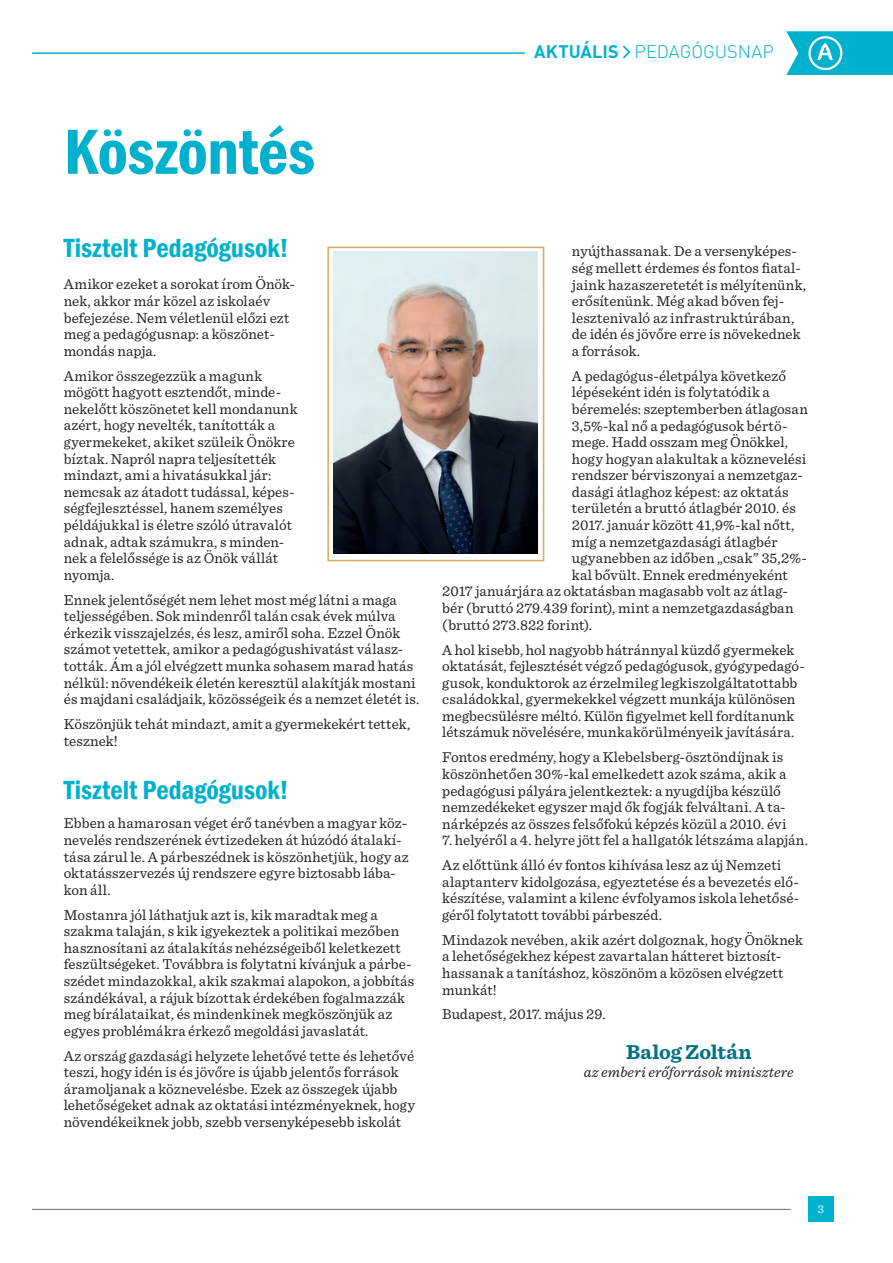
<style>
.page{position:relative;width:893px;height:1263px;background:#fff}
.page>*{position:absolute;margin:0;border:0;box-sizing:border-box;transform-origin:0 0}
.Főcím{font:600 condensed 66px "Franklin Gothic";letter-spacing:-.01em;color:#00b1cd}
.Alcím_cikk{font:600 condensed 27px "Franklin Gothic";letter-spacing:-.005em;color:#00b1cd}
.Body_text_1_sor_fölé{font:700 21px "Sentinel";letter-spacing:.005em;color:#007184}
.Fejléc{font:300 18px "DIN Pro";color:#00b1cd}
.Body_text_fél_sor_fö{font:15px/16.6px "Sentinel";letter-spacing:.005em;color:#231f20}
.Body_text{font:15px/16.6px "Sentinel";letter-spacing:.005em;color:#231f20}
.Body_text-2{font:italic 15px "Sentinel";letter-spacing:.005em;color:#231f20}
.Oldalszám{font:12px "Sentinel";color:#fff}
.s1{font-weight:700}
</style>
<div class="page">
<div style="left:808px;top:1197px;width:26px;height:25px;background:#00b1cd"></div>
<hr style="left:32px;top:1209px;width:759px;height:1px;background:#808285">
<svg style="left:623px;top:46px;width:7px;height:12px"></svg>
<hr style="left:33px;top:52px;width:491px;height:2px;background:#00b1cd">
<svg style="left:786px;top:31px;width:107px;height:44px;background:#1cb9d2"></svg>
<div style="left:808px;top:36px;width:34px;height:34px;border:2px solid #fff;border-radius:50%"></div>
<img style="left:334px;top:252px;width:204px;height:302px">
<div style="left:327px;top:247px;width:217px;height:314px;border:2px solid #daab5b"></div>
<p class="Fejléc" style="left:534px;top:40px;width:241px"><span class="s1">AKTUÁLIS</span> PEDAGÓGUSNAP</p>
<p class="Főcím" style="left:64px;top:108px;width:253px">Köszöntés</p>
<p class="Alcím_cikk" style="left:64px;top:230px;width:226px">Tisztelt Pedagógusok!</p>
<p class="Body_text" style="left:64px;top:275px;width:233px">Amikor ezeket a sorokat írom Önök&shy;nek, akkor már közel az iskolaév befejezése. Nem véletlenül előzi ezt meg a pedagógusnap: a köszönet&shy;mondás napja.</p>
<p class="Body_text_fél_sor_fö" style="left:64px;top:366px;width:235px">Amikor összegezzük a magunk mögött hagyott esztendőt, minde&shy;nekelőtt köszönetet kell mondanunk azért, hogy nevelték, tanították a gyermekeket, akiket szüleik Önökre bíztak. Napról napra teljesítették mindazt, ami a hivatásukkal jár: nemcsak az átadott tudással, képes&shy;ségfejlesztéssel, hanem személyes példájukkal is életre szóló útravalót adnak, adtak számukra, s minden&shy;nek a felelőssége is az Önök vállát nyomja.</p>
<p class="Body_text_fél_sor_fö" style="left:64px;top:590px;width:357px">Ennek jelentőségét nem lehet most még látni a maga teljességében. Sok mindenről talán csak évek múlva érkezik visszajelzés, és lesz, amiről soha. Ezzel Önök számot vetettek, amikor a pedagógushivatást válasz&shy;tották. Ám a jól elvégzett munka sohasem marad hatás nélkül: növendékeik életén keresztül alakítják mostani és majdani családjaik, közösségeik és a nemzet életét is.</p>
<p class="Body_text_fél_sor_fö" style="left:64px;top:715px;width:348px">Köszönjük tehát mindazt, amit a gyermekekért tettek, tesznek!</p>
<p class="Alcím_cikk" style="left:64px;top:772px;width:226px">Tisztelt Pedagógusok!</p>
<p class="Body_text" style="left:64px;top:814px;width:346px">Ebben a hamarosan véget érő tanévben a magyar köz&shy;nevelés rendszerének évtizedeken át húzódó átalakí&shy;tása zárul le. A párbeszédnek is köszönhetjük, hogy az oktatásszervezés új rendszere egyre biztosabb lába&shy;kon áll.</p>
<p class="Body_text_fél_sor_fö" style="left:64px;top:905px;width:352px">Mostanra jól láthatjuk azt is, kik maradtak meg a szakma talaján, s kik igyekeztek a politikai mezőben hasznosítani az átalakítás nehézségeiből keletkezett feszültségeket. Továbbra is folytatni kívánjuk a párbe&shy;szédet mindazokkal, akik szakmai alapokon, a jobbítás szándékával, a rájuk bízottak érdekében fogalmazzák meg bírálataikat, és mindenkinek megköszönjük az egyes problémákra érkező megoldási javaslatát.</p>
<p class="Body_text_fél_sor_fö" style="left:64px;top:1046px;width:353px">Az ország gazdasági helyzete lehetővé tette és lehetővé teszi, hogy idén is és jövőre is újabb jelentős források áramoljanak a köznevelésbe. Ezek az összegek újabb lehetőségeket adnak az oktatási intézményeknek, hogy növendékeiknek jobb, szebb versenyképesebb iskolát</p>
<p class="Body_text_fél_sor_fö" style="left:572px;top:242px;width:236px">nyújthassanak. De a versenyképes&shy;ség mellett érdemes és fontos fiatal&shy;jaink hazaszeretetét is mélyítenünk, erősítenünk. Még akad bőven fej&shy;lesztenivaló az infrastruktúrában, de idén és jövőre erre is növekednek a források.</p>
<p class="Body_text_fél_sor_fö" style="left:572px;top:366px;width:216px">A pedagógus-életpálya következő</p>
<p class="Body_text_fél_sor_fö" style="left:572px;top:383px;width:199px">lépéseként idén is folytatódik a</p>
<p class="Body_text_fél_sor_fö" style="left:572px;top:400px;width:237px">béremelés: szeptemberben átlagosan</p>
<p class="Body_text_fél_sor_fö" style="left:572px;top:416px;width:217px">3,5%-kal nő a pedagógusok bértö-</p>
<p class="Body_text_fél_sor_fö" style="left:572px;top:433px;width:218px">mege. Hadd osszam meg Önökkel,</p>
<p class="Body_text_fél_sor_fö" style="left:572px;top:449px;width:236px">hogy hogyan alakultak a köznevelési</p>
<p class="Body_text_fél_sor_fö" style="left:572px;top:466px;width:232px">rendszer bérviszonyai a nemzetgaz-</p>
<p class="Body_text_fél_sor_fö" style="left:572px;top:483px;width:218px">dasági átlaghoz képest: az oktatás</p>
<p class="Body_text_fél_sor_fö" style="left:572px;top:499px;width:225px">területén a bruttó átlagbér 2010. és</p>
<p class="Body_text_fél_sor_fö" style="left:572px;top:516px;width:224px">2017. január között 41,9%-kal nőtt,</p>
<p class="Body_text_fél_sor_fö" style="left:572px;top:532px;width:207px">míg a nemzetgazdasági átlagbér</p>
<p class="Body_text_fél_sor_fö" style="left:572px;top:549px;width:237px">ugyanebben az időben „csak” 35,2%-</p>
<p class="Body_text_fél_sor_fö" style="left:572px;top:566px;width:217px">kal bővült. Ennek eredményeként</p>
<p class="Body_text_fél_sor_fö" style="left:442px;top:582px;width:347px">2017 januárjára az oktatásban magasabb volt az átlag-</p>
<p class="Body_text_fél_sor_fö" style="left:442px;top:599px;width:353px">bér (bruttó 279.439 forint), mint a nemzetgazdaságban</p>
<p class="Body_text_fél_sor_fö" style="left:442px;top:615px;width:151px">(bruttó 273.822 forint).</p>
<p class="Body_text_fél_sor_fö" style="left:442px;top:640px;width:364px">A hol kisebb, hol nagyobb hátránnyal küzdő gyermekek oktatását, fejlesztését végző pedagógusok, gyógypedagó&shy;gusok, konduktorok az érzelmileg legkiszolgáltatottabb családokkal, gyermekekkel végzett munkája különösen megbecsülésre méltó. Külön figyelmet kell fordítanunk létszámuk növelésére, munkakörülményeik javítására.</p>
<p class="Body_text_fél_sor_fö" style="left:442px;top:748px;width:346px">Fontos eredmény, hogy a Klebelsberg-ösztöndíjnak is köszönhetően 30%-kal emelkedett azok száma, akik a pedagógusi pályára jelentkeztek: a nyugdíjba készülő nemzedékeket egyszer majd ők fogják felváltani. A ta&shy;nárképzés az összes felsőfokú képzés közül a 2010. évi</p>
<p class="Body_text_fél_sor_fö" style="left:442px;top:831px;width:367px">7. helyéről a 4. helyre jött fel a hallgatók létszáma alapján.</p>
<p class="Body_text_fél_sor_fö" style="left:442px;top:856px;width:358px">Az előttünk álló év fontos kihívása lesz az új Nemzeti alaptanterv kidolgozása, egyeztetése és a bevezetés elő&shy;készítése, valamint a kilenc évfolyamos iskola lehetősé&shy;géről folytatott további párbeszéd.</p>
<p class="Body_text_fél_sor_fö" style="left:442px;top:930px;width:362px">Mindazok nevében, akik azért dolgoznak, hogy Önöknek a lehetőségekhez képest zavartalan hátteret biztosít&shy;hassanak a tanításhoz, köszönöm a közösen elvégzett munkát!</p>
<p class="Body_text_fél_sor_fö" style="left:442px;top:1005px;width:165px">Budapest, 2017. május 29.</p>
<p class="Body_text_1_sor_fölé" style="left:626px;top:1036px;width:127px">Balog Zoltán</p>
<p class="Body_text-2" style="left:584px;top:1061px;width:211px">az emberi erőforrások minisztere</p>
<p class="Oldalszám" style="left:818px;top:1200px;width:8px">3</p>
</div>
